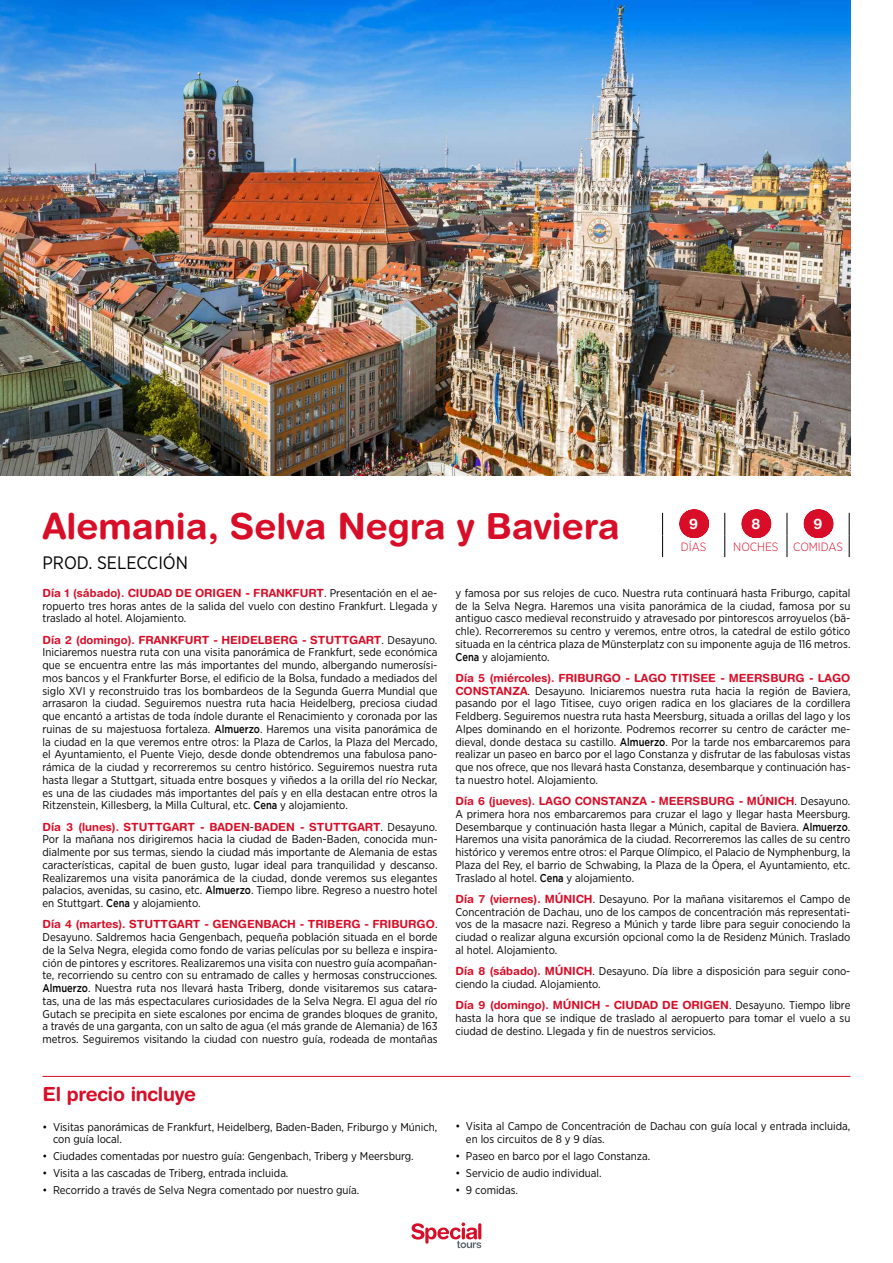
<style>
.page{position:relative;width:893px;height:1263px;background:#fff}
.page>*{position:absolute;margin:0;border:0;box-sizing:border-box;transform-origin:0 0}
.t1{font:700 36px "Helvetica Rounded LT Std";color:#d80e28}
.t2{font:700 19.5px "Helvetica Rounded LT Std";letter-spacing:-.01em;color:#d80e28}
.t3{font:18px "Gotham Narrow";color:#000}
.t4{font:700 14.55px "Helvetica Rounded LT Std";color:#fff}
.t5{font:300 12px "Gotham Narrow";color:#d80e28}
.t6{font:11.25px/12.8px "Gotham Narrow";color:#000;text-align:justify}
.t7{font:700 11.25px "Helvetica Rounded LT Std";color:#d80e28}
.s1{font-family:"Gotham Narrow";font-weight:400;color:#000}
.s2{font-family:"Gotham";font-weight:500}
.s3{font-family:"Helvetica Rounded LT Std";font-weight:700;color:#d80e28}
</style>
<div class="page">
<hr style="left:43px;top:1076px;width:807px;height:1px;background:#d80e28">
<svg style="left:662px;top:513px;width:1px;height:44px"></svg>
<svg style="left:724px;top:513px;width:1px;height:44px"></svg>
<svg style="left:787px;top:513px;width:1px;height:44px"></svg>
<svg style="left:849px;top:513px;width:1px;height:44px"></svg>
<svg style="left:693px;top:509px;width:2px;height:29px"></svg>
<svg style="left:756px;top:509px;width:1px;height:29px"></svg>
<svg style="left:818px;top:509px;width:1px;height:29px"></svg>
<svg style="left:412px;top:1222px;width:69px;height:26px"></svg>
<img style="left:0;top:0;width:850px;height:476px">
<h1 class="t1" style="left:43px;top:504px;width:579px">Alemania, Selva Negra y Baviera</h1>
<h3 class="t3" style="left:43px;top:552px;width:147px">PROD. SELECCIÓN</h3>
<p class="t7" style="left:43px;top:586px;width:396px">Día 1 (sábado). CIUDAD DE ORIGEN - FRANKFURT<span class="s1">. Presentación en el ae-</span></p>
<p class="t6" style="left:43px;top:599px;width:396px">ropuerto tres horas antes de la salida del vuelo con destino Frankfurt. Llegada y traslado al hotel. Alojamiento.</p>
<p class="t7" style="left:43px;top:633px;width:396px">Día 2 (domingo). FRANKFURT - HEIDELBERG - STUTTGART<span class="s1">. Desayuno.</span></p>
<p class="t6" style="left:43px;top:646px;width:397px">Iniciaremos nuestra ruta con una visita panorámica de Frankfurt, sede económica que se encuentra entre las más importantes del mundo, albergando numerosísi&shy;mos bancos y el Frankfurter Borse, el edificio de la Bolsa, fundado a mediados del siglo XVI y reconstruido tras los bombardeos de la Segunda Guerra Mundial que arrasaron la ciudad. Seguiremos nuestra ruta hacia Heidelberg, preciosa ciudad que encantó a artistas de toda índole durante el Renacimiento y coronada por las ruinas de su majestuosa fortaleza. <span class="s2">Almuerzo</span>. Haremos una visita panorámica de la ciudad en la que veremos entre otros: la Plaza de Carlos, la Plaza del Mercado, el Ayuntamiento, el Puente Viejo, desde donde obtendremos una fabulosa pano&shy;rámica de la ciudad y recorreremos su centro histórico. Seguiremos nuestra ruta hasta llegar a Stuttgart, situada entre bosques y viñedos a la orilla del río Neckar, es una de las ciudades más importantes del país y en ella destacan entre otros la Ritzenstein, Killesberg, la Milla Cultural, etc. <span class="s2">Cena</span> y alojamiento.</p>
<p class="t7" style="left:43px;top:820px;width:396px">Día 3 (lunes). STUTTGART - BADEN<span class="s1">-</span>BADEN - STUTTGART<span class="s1">. Desayuno.</span></p>
<p class="t6" style="left:43px;top:833px;width:396px">Por la mañana nos dirigiremos hacia la ciudad de Baden-Baden, conocida mun&shy;dialmente por sus termas, siendo la ciudad más importante de Alemania de estas características, capital de buen gusto, lugar ideal para tranquilidad y descanso.<br>Realizaremos una visita panorámica de la ciudad, donde veremos sus elegantes palacios, avenidas, su casino, etc. <span class="s2">Almuerzo</span>. Tiempo libre. Regreso a nuestro hotel en Stuttgart. <span class="s2">Cena</span> y alojamiento.</p>
<p class="t7" style="left:43px;top:918px;width:396px">Día 4 (martes). STUTTGART - GENGENBACH - TRIBERG - FRIBURGO<span class="s1">.</span></p>
<p class="t6" style="left:43px;top:931px;width:396px">Desayuno. Saldremos hacia Gengenbach, pequeña población situada en el borde de la Selva Negra, elegida como fondo de varias películas por su belleza e inspira&shy;ción de pintores y escritores. Realizaremos una visita con nuestro guía acompañan&shy;te, recorriendo su centro con su entramado de calles y hermosas construcciones.<br><span class="s2">Almuerzo</span>. Nuestra ruta nos llevará hasta Triberg, donde visitaremos sus catara&shy;tas, una de las más espectaculares curiosidades de la Selva Negra. El agua del río Gutach se precipita en siete escalones por encima de grandes bloques de granito, a través de una garganta, con un salto de agua (el más grande de Alemania) de 163 metros. Seguiremos visitando la ciudad con nuestro guía, rodeada de montañas</p>
<p class="t4" style="left:689px;top:515px;width:10px">9</p>
<p class="t4" style="left:751px;top:515px;width:10px">8</p>
<p class="t4" style="left:814px;top:515px;width:10px">9</p>
<p class="t5" style="left:681px;top:539px;width:27px">DÍAS</p>
<p class="t5" style="left:733px;top:539px;width:111px">NOCHES COMIDAS</p>
<p class="t6" style="left:455px;top:586px;width:396px">y famosa por sus relojes de cuco. Nuestra ruta continuará hasta Friburgo, capital de la Selva Negra. Haremos una visita panorámica de la ciudad, famosa por su antiguo casco medieval reconstruido y atravesado por pintorescos arroyuelos (bä&shy;chle). Recorreremos su centro y veremos, entre otros, la catedral de estilo gótico situada en la céntrica plaza de Münsterplatz con su imponente aguja de 116 metros.<br><span class="s2">Cena</span> y alojamiento.</p>
<p class="t7" style="left:455px;top:671px;width:396px">Día 5 (miércoles). FRIBURGO - LAGO TITISEE - MEERSBURG - LAGO</p>
<p class="t6" style="left:455px;top:684px;width:396px"><span class="s3">CONSTANZA</span>. Desayuno. Iniciaremos nuestra ruta hacia la región de Baviera, pasando por el lago Titisee, cuyo origen radica en los glaciares de la cordillera Feldberg. Seguiremos nuestra ruta hasta Meersburg, situada a orillas del lago y los Alpes dominando en el horizonte. Podremos recorrer su centro de carácter me&shy;dieval, donde destaca su castillo. <span class="s2">Almuerzo</span>. Por la tarde nos embarcaremos para realizar un paseo en barco por el lago Constanza y disfrutar de las fabulosas vistas que nos ofrece, que nos llevará hasta Constanza, desembarque y continuación has&shy;ta nuestro hotel. Alojamiento.</p>
<p class="t7" style="left:455px;top:794px;width:396px">Día 6 (jueves). LAGO CONSTANZA - MEERSBURG - MÚNICH<span class="s1">. Desayuno.</span></p>
<p class="t6" style="left:455px;top:807px;width:396px">A primera hora nos embarcaremos para cruzar el lago y llegar hasta Meersburg.<br>Desembarque y continuación hasta llegar a Múnich, capital de Baviera. <span class="s2">Almuerzo</span>.<br>Haremos una visita panorámica de la ciudad. Recorreremos las calles de su centro histórico y veremos entre otros: el Parque Olímpico, el Palacio de Nymphenburg, la Plaza del Rey, el barrio de Schwabing, la Plaza de la Ópera, el Ayuntamiento, etc.<br>Traslado al hotel. <span class="s2">Cena</span> y alojamiento.</p>
<p class="t6" style="left:455px;top:892px;width:396px"><span class="s3">Día 7 (viernes). MÚNICH</span>. Desayuno. Por la mañana visitaremos el Campo de Concentración de Dachau, uno de los campos de concentración más representati&shy;vos de la masacre nazi. Regreso a Múnich y tarde libre para seguir conociendo la ciudad o realizar alguna excursión opcional como la de Residenz Múnich. Traslado al hotel. Alojamiento.</p>
<p class="t6" style="left:455px;top:965px;width:396px"><span class="s3">Día 8 (sábado). MÚNICH</span>. Desayuno. Día libre a disposición para seguir cono&shy;ciendo la ciudad. Alojamiento.</p>
<p class="t7" style="left:455px;top:998px;width:396px">Día 9 (domingo). MÚNICH - CIUDAD DE ORIGEN<span class="s1">. Desayuno. Tiempo libre</span></p>
<p class="t6" style="left:455px;top:1011px;width:396px">hasta la hora que se indique de traslado al aeropuerto para tomar el vuelo a su ciudad de destino. Llegada y fin de nuestros servicios.</p>
<h2 class="t2" style="left:43px;top:1082px;width:155px">El precio incluye</h2>
<p class="t6" style="left:53px;top:1120px;width:386px;text-indent:-10px">• Visitas panorámicas de Frankfurt, Heidelberg, Baden-Baden, Friburgo y Múnich, con guía local.</p>
<p class="t6" style="left:43px;top:1150px;width:373px">• Ciudades comentadas por nuestro guía: Gengenbach, Triberg y Meersburg.</p>
<p class="t6" style="left:43px;top:1167px;width:247px">• Visita a las cascadas de Triberg, entrada incluida.</p>
<p class="t6" style="left:43px;top:1184px;width:318px">• Recorrido a través de Selva Negra comentado por nuestro guía.</p>
<p class="t6" style="left:466px;top:1120px;width:386px;text-indent:-10px">• Visita al Campo de Concentración de Dachau con guía local y entrada incluida, en los circuitos de 8 y 9 días.</p>
<p class="t6" style="left:455px;top:1150px;width:196px">• Paseo en barco por el lago Constanza.</p>
<p class="t6" style="left:455px;top:1167px;width:148px">• Servicio de audio individual.</p>
<p class="t6" style="left:455px;top:1184px;width:64px">• 9 comidas.</p>
</div>
